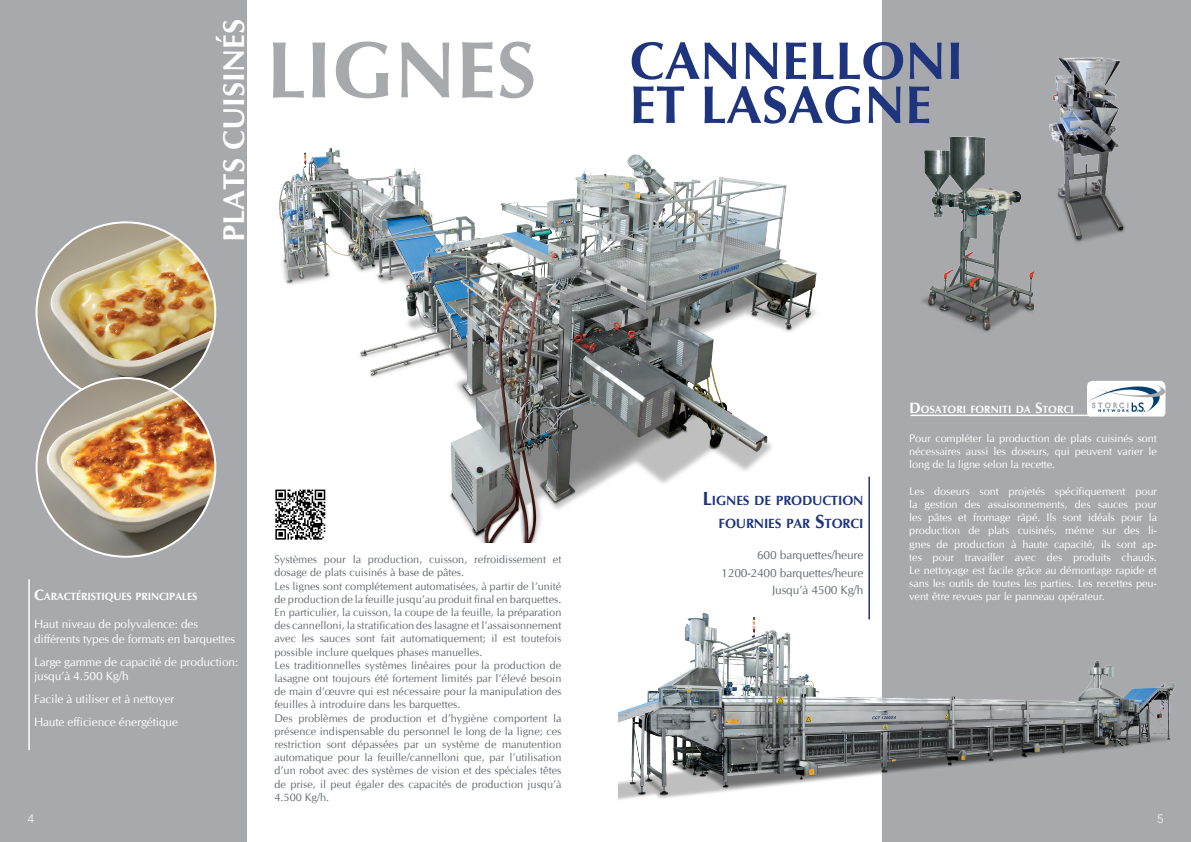
<style>
.page{position:relative;width:1191px;height:842px;background:#fff}
.page>*{position:absolute;margin:0;border:0;box-sizing:border-box;transform-origin:0 0}
.t1{font:700 80px "CG Omega";color:#a8a9ad}
.t2{font:700 53px/44px "CG Omega";color:#1e357d}
.t3{font:700 30px "CG Omega";color:#fff}
.t4{font:700 13.3px/22.8px "CG Omega";letter-spacing:-.015em;color:#1e357d;text-align:right}
.t5{font:12px/14.4px "CG Omega";letter-spacing:-.01em;color:#fff}
.t6{font:12px/17.2px "CG Omega";letter-spacing:-.01em;color:#666c74;text-align:right}
.t7{font:300 12px "Roboto";color:#fff}
.t8{font:11px/13.2px "CG Omega";color:#666c74}
.t9{font:11px/13.2px "CG Omega";letter-spacing:-.01em;color:#fff;text-align:justify}
.t10{font:700 10.5px "CG Omega";letter-spacing:-.015em;color:#fff}
.s1{font-size:15px}
.s2{font-size:19px}
</style>
<div class="page">
<div style="left:882px;top:0;width:309px;height:842px;background:#a8a9ad"></div>
<div style="left:0;top:0;width:247px;height:842px;background:#a8a9ad"></div>
<hr style="left:910px;top:415px;width:217px;height:1px;background:#fff">
<img style="left:1087px;top:381px;width:78px;height:36px">
<hr style="left:28px;top:579px;width:2px;height:171px;background:#fff">
<img style="left:37px;top:222px;width:178px;height:179px;border-radius:89px">
<img style="left:37px;top:378px;width:178px;height:179px;border-radius:89px">
<img style="left:618px;top:611px;width:573px;height:225px">
<img style="left:1028px;top:50px;width:124px;height:211px">
<img style="left:904px;top:126px;width:129px;height:213px">
<img style="left:279px;top:147px;width:538px;height:395px">
<hr style="left:868px;top:477px;width:2px;height:142px;background:#1e357d">
<img style="left:275px;top:488px;width:50px;height:52px">
<h3 class="t3" style="left:216px;top:242px;width:224px;rotate:-90deg">PLATS CUISINÉS</h3>
<h1 class="t1" style="left:266px;top:22px;width:271px">LIGNES</h1>
<p class="t10" style="left:34px;top:590px;width:165px"><span class="s1">C</span>ARACTÉRISTIQUES PRINCIPALES</p>
<p class="t5" style="left:34px;top:617px;width:203px">Haut niveau de polyvalence: des différents types de formats en barquettes</p>
<p class="t5" style="left:34px;top:654px;width:206px">Large gamme de capacité de production: jusqu’à 4.500 Kg/h</p>
<p class="t5" style="left:34px;top:688px;width:146px;line-height:22.9px">Facile à utiliser et à nettoyer<br>Haute efficience énergétique</p>
<p class="t8" style="left:274px;top:553px;width:288px">Systèmes pour la production, cuisson, refroidissement et dosage de plats cuisinés à base de pâtes.<br>Les lignes sont complétement automatisées, à partir de l’unité de production de la feuille jusqu’au produit final en barquettes.<br>En particulier, la cuisson, la coupe de la feuille, la préparation des cannelloni, la stratification des lasagne et l’assaisonnement avec les sauces sont fait automatiquement; il est toutefois possible inclure quelques phases manuelles.<br>Les traditionnelles systèmes linéaires pour la production de lasagne ont toujours été fortement limités par l’élevé besoin de main d’œuvre qui est nécessaire pour la manipulation des feuilles à introduire dans les barquettes.<br>Des problèmes de production et d’hygiène comportent la présence indispensable du personnel le long de la ligne; ces restriction sont dépassées par un système de manutention automatique pour la feuille/cannelloni que, par l’utilisation d’un robot avec des systèmes de vision et des spéciales têtes de prise, il peut égaler des capacités de production jusqu’à 4.500 Kg/h.</p>
<h2 class="t2" style="left:629px;top:38px;width:336px">CANNELLONI<br>ET LASAGNE</h2>
<p class="t4" style="left:702px;top:489px;width:162px"><span class="s2">L</span>IGNES DE PRODUCTION<br>FOURNIES PAR <span class="s2">S</span>TORCI</p>
<p class="t6" style="left:721px;top:547px;width:144px">600 barquettes/heure<br>1200-2400 barquettes/heure<br>Jusqu’à 4500 Kg/h</p>
<p class="t10" style="left:909px;top:403px;width:166px"><span class="s1">D</span>OSATORI FORNITI DA <span class="s1">S</span>TORCI</p>
<p class="t9" style="left:909px;top:432px;width:249px">Pour compléter la production de plats cuisinés sont nécessaires aussi les doseurs, qui peuvent varier le long de la ligne selon la recette.</p>
<p class="t9" style="left:909px;top:484px;width:249px">Les doseurs sont projetés spécifiquement pour la gestion des assaisonnements, des sauces pour les pâtes et fromage râpé. Ils sont idéals pour la production de plats cuisinés, méme sur des li&shy;gnes de production à haute capacité, ils sont ap&shy;tes pour travailler avec des produits chauds.<br>Le nettoyage est facile grâce au démontage rapide et sans les outils de toutes les parties. Les recettes peu&shy;vent être revues par le panneau opérateur.</p>
<p class="t7" style="left:27px;top:810px;width:8px">4</p>
<p class="t7" style="left:1157px;top:810px;width:8px">5</p>
</div>
